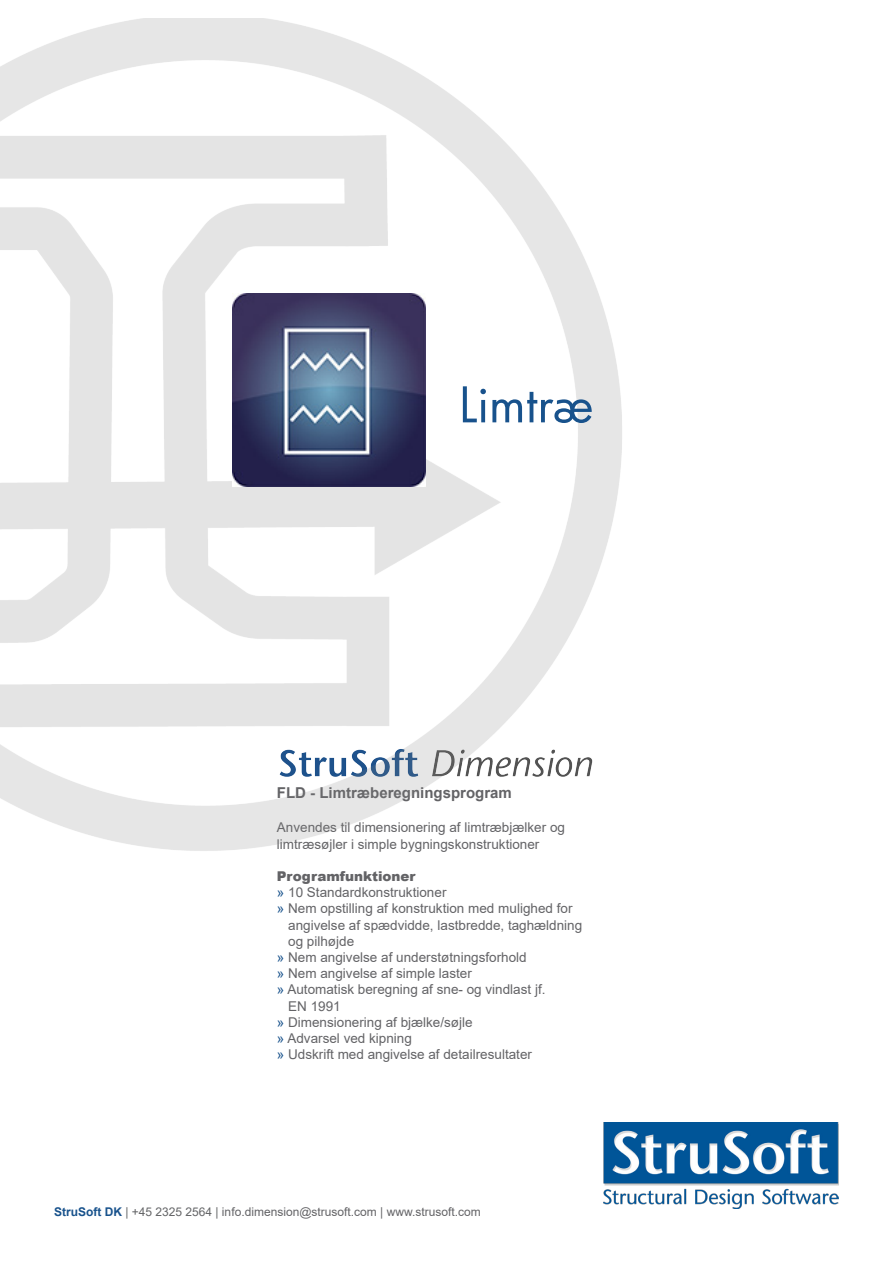
<style>
.page{position:relative;width:893px;height:1263px;background:#fff}
.page>*{position:absolute;margin:0;border:0;box-sizing:border-box;transform-origin:0 0}
.t1{font:54px "Futura PT";color:#18528c}
.t2{font:700 15px "Arial";color:#636366}
.t3{font:13.5px/16.2px "Arial";color:#636366}
.t4{font:900 13.5px "Arial";color:#636366}
.t5{font:12px "Arial";color:#636366}
.s1{color:#18528c}
.s2{font-weight:700;color:#18528c}
.s3{color:#646567}
</style>
<div class="page">
<img style="left:604px;top:1123px;width:235px;height:86px">
<img style="left:0;top:19px;width:622px;height:832px">
<img style="left:233px;top:294px;width:193px;height:193px">
<p class="t1" style="left:458px;top:372px;width:137px">Limtræ</p>
<p class="t2" style="left:277px;top:782px;width:237px">FLD - Limtræberegningsprogram</p>
<p class="t3" style="left:277px;top:819px;width:290px">Anvendes til dimensionering af limtræbjælker og limtræsøjler i simple bygningskonstruktioner</p>
<p class="t4" style="left:277px;top:866px;width:140px">Programfunktioner</p>
<p class="t3" style="left:277px;top:884px;width:171px"><span class="s1">»</span> 10 Standardkonstruktioner</p>
<p class="t3" style="left:277px;top:900px;width:297px"><span class="s1">»</span> Nem opstilling af konstruktion med mulighed for</p>
<p class="t3" style="left:288px;top:917px;width:296px">angivelse af spædvidde, lastbredde, taghældning</p>
<p class="t3" style="left:288px;top:933px;width:68px">og pilhøjde</p>
<p class="t3" style="left:277px;top:949px;width:251px"><span class="s1">»</span> Nem angivelse af understøtningsforhold</p>
<p class="t3" style="left:277px;top:965px;width:197px"><span class="s1">»</span> Nem angivelse af simple laster</p>
<p class="t3" style="left:288px;top:981px;width:259px;text-indent:-11px"><span class="s1">»</span> Automatisk beregning af sne- og vindlast jf.<br>EN 1991</p>
<p class="t3" style="left:277px;top:1014px;width:197px"><span class="s1">»</span> Dimensionering af bjælke/søjle</p>
<p class="t3" style="left:277px;top:1030px;width:137px"><span class="s1">»</span> Advarsel ved kipning</p>
<p class="t3" style="left:277px;top:1046px;width:257px"><span class="s1">»</span> Udskrift med angivelse af detailresultater</p>
<p class="t5" style="left:54px;top:1203px;width:428px"><span class="s2">StruSoft DK</span> <span class="s3">| +45 2325 2564 |</span> info.dimension@strusoft.com | www.strusoft.com</p>
</div>
